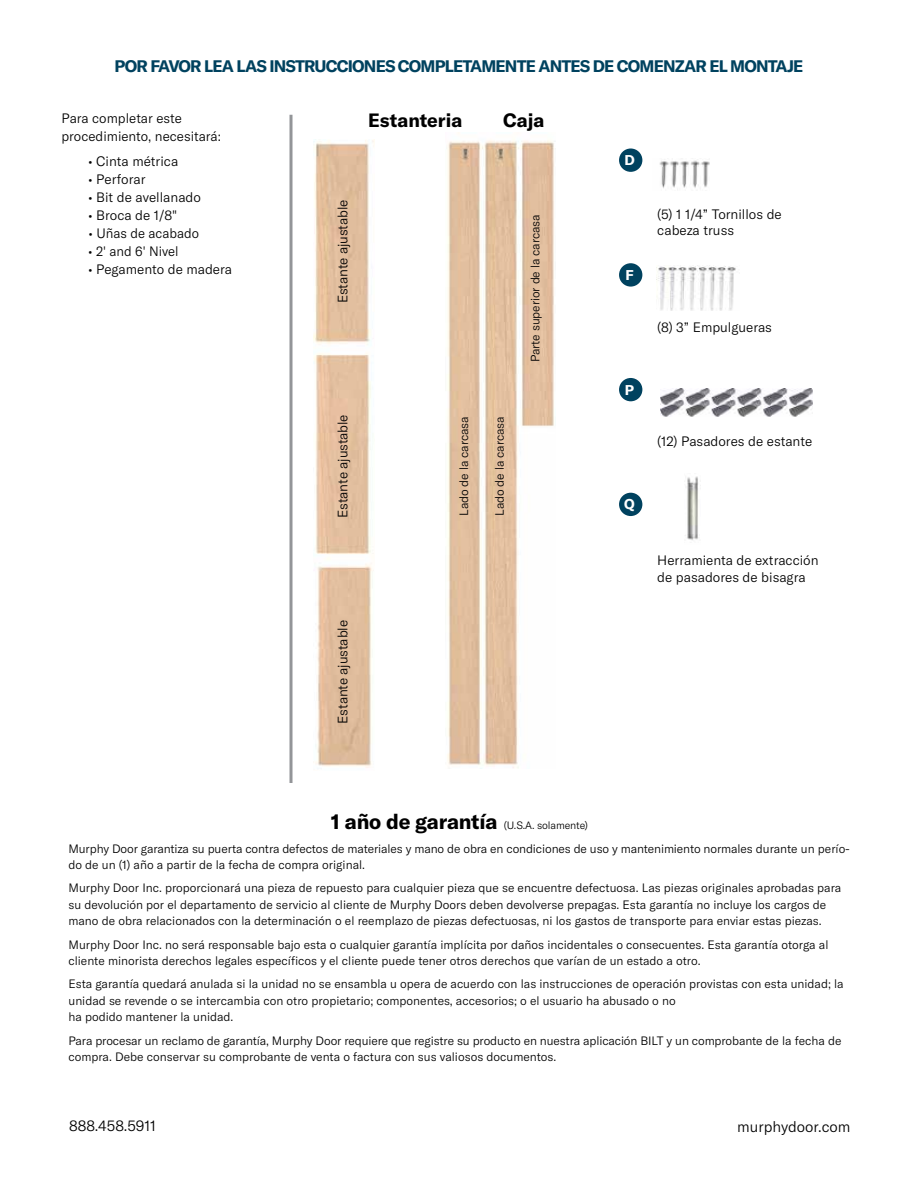
<style>
.page{position:relative;width:918px;height:1188px;background:#fff}
.page>*{position:absolute;margin:0;border:0;box-sizing:border-box;transform-origin:0 0}
.t1{font:700 19.05px "GT America";color:#000}
.t2{font:700 16.5px "GT America";letter-spacing:-.05em;color:#00425f}
.t3{font:300 15px "GT America";color:#000}
.t4{font:700 13.95px "GT America";color:#fff}
.t5{font:300 13.5px/16.2px "GT America";color:#000}
.t6{font:300 12px/16.5px "GT America";color:#000}
.t7{font:300 10.5px "GT America";letter-spacing:-.01em;color:#000}
.s1{font-weight:700;font-size:21px}
</style>
<div class="page">
<div style="left:619px;top:493px;width:23px;height:23px;background:#00425f;border-radius:50%"></div>
<div style="left:619px;top:263px;width:23px;height:24px;background:#00425f;border-radius:50%"></div>
<div style="left:619px;top:149px;width:23px;height:23px;background:#00425f;border-radius:50%"></div>
<img style="left:656px;top:265px;width:80px;height:46px">
<div style="left:619px;top:378px;width:23px;height:23px;background:#00425f;border-radius:50%"></div>
<img style="left:660px;top:389px;width:153px;height:28px">
<img style="left:447px;top:140px;width:108px;height:628px">
<img style="left:313px;top:139px;width:62px;height:629px">
<img style="left:659px;top:160px;width:51px;height:28px">
<img style="left:685px;top:476px;width:16px;height:65px">
<hr style="left:290px;top:115px;width:2px;height:668px;background:#939598">
<h2 class="t2" style="left:115px;top:56px;width:690px">POR FAVOR LEA LAS INSTRUCCIONES COMPLETAMENTE ANTES DE COMENZAR EL MONTAJE</h2>
<p class="t5" style="left:62px;top:109px;width:161px;line-height:18px">Para completar este procedimiento, necesitará:</p>
<p class="t5" style="left:88px;top:153px;width:92px">• Cinta métrica</p>
<p class="t5" style="left:88px;top:171px;width:59px">• Perforar</p>
<p class="t5" style="left:88px;top:189px;width:114px">• Bit de avellanado</p>
<p class="t5" style="left:88px;top:207px;width:91px">• Broca de 1/8"</p>
<p class="t5" style="left:88px;top:225px;width:112px">• Uñas de acabado</p>
<p class="t5" style="left:88px;top:243px;width:92px">• 2' and 6' Nivel</p>
<p class="t5" style="left:88px;top:261px;width:146px">• Pegamento de madera</p>
<h1 class="t1" style="left:368px;top:109px;width:96px">Estanteria</h1>
<h1 class="t1" style="left:503px;top:109px;width:43px">Caja</h1>
<p class="t5" style="left:335px;top:303px;width:105px;rotate:-90deg">Estante ajustable</p>
<p class="t5" style="left:335px;top:518px;width:105px;rotate:-90deg">Estante ajustable</p>
<p class="t6" style="left:456px;top:516px;width:101px;rotate:-90deg">Lado de la carcasa</p>
<p class="t6" style="left:491px;top:516px;width:101px;rotate:-90deg">Lado de la carcasa</p>
<p class="t6" style="left:527px;top:362px;width:150px;rotate:-90deg">Parte superior de la carcasa</p>
<p class="t5" style="left:335px;top:724px;width:105px;rotate:-90deg">Estante ajustable</p>
<p class="t4" style="left:624px;top:151px;width:12px">D</p>
<p class="t4" style="left:625px;top:266px;width:10px">F</p>
<p class="t4" style="left:625px;top:381px;width:11px">P</p>
<p class="t4" style="left:624px;top:496px;width:12px">Q</p>
<p class="t5" style="left:657px;top:206px;width:126px">(5) 1 1/4” Tornillos de cabeza truss</p>
<p class="t5" style="left:657px;top:319px;width:116px">(8) 3” Empulgueras</p>
<p class="t5" style="left:657px;top:433px;width:156px">(12) Pasadores de estante</p>
<p class="t5" style="left:657px;top:553px;width:163px">Herramienta de extracción de pasadores de bisagra</p>
<p class="t7" style="left:331px;top:820px;width:259px"><span class="s1">1 año de garantía</span> (U.S.A. solamente)</p>
<p class="t6" style="left:68px;top:840px;width:783px">Murphy Door garantiza su puerta contra defectos de materiales y mano de obra en condiciones de uso y mantenimiento normales durante un perío&shy;do de un (1) año a partir de la fecha de compra original.</p>
<p class="t6" style="left:68px;top:880px;width:774px">Murphy Door Inc. proporcionará una pieza de repuesto para cualquier pieza que se encuentre defectuosa. Las piezas originales aprobadas para su devolución por el departamento de servicio al cliente de Murphy Doors deben devolverse prepagas. Esta garantía no incluye los cargos de mano de obra relacionados con la determinación o el reemplazo de piezas defectuosas, ni los gastos de transporte para enviar estas piezas.</p>
<p class="t6" style="left:68px;top:936px;width:762px">Murphy Door Inc. no será responsable bajo esta o cualquier garantía implícita por daños incidentales o consecuentes. Esta garantía otorga al cliente minorista derechos legales específicos y el cliente puede tener otros derechos que varían de un estado a otro.</p>
<p class="t6" style="left:68px;top:976px;width:777px">Esta garantía quedará anulada si la unidad no se ensambla u opera de acuerdo con las instrucciones de operación provistas con esta unidad; la unidad se revende o se intercambia con otro propietario; componentes, accesorios; o el usuario ha abusado o no<br>ha podido mantener la unidad.</p>
<p class="t6" style="left:68px;top:1032px;width:775px">Para procesar un reclamo de garantía, Murphy Door requiere que registre su producto en nuestra aplicación BILT y un comprobante de la fecha de compra. Debe conservar su comprobante de venta o factura con sus valiosos documentos.</p>
<p class="t3" style="left:69px;top:1117px;width:88px">888.458.5911</p>
<p class="t3" style="left:737px;top:1118px;width:115px">murphydoor.com</p>
</div>
